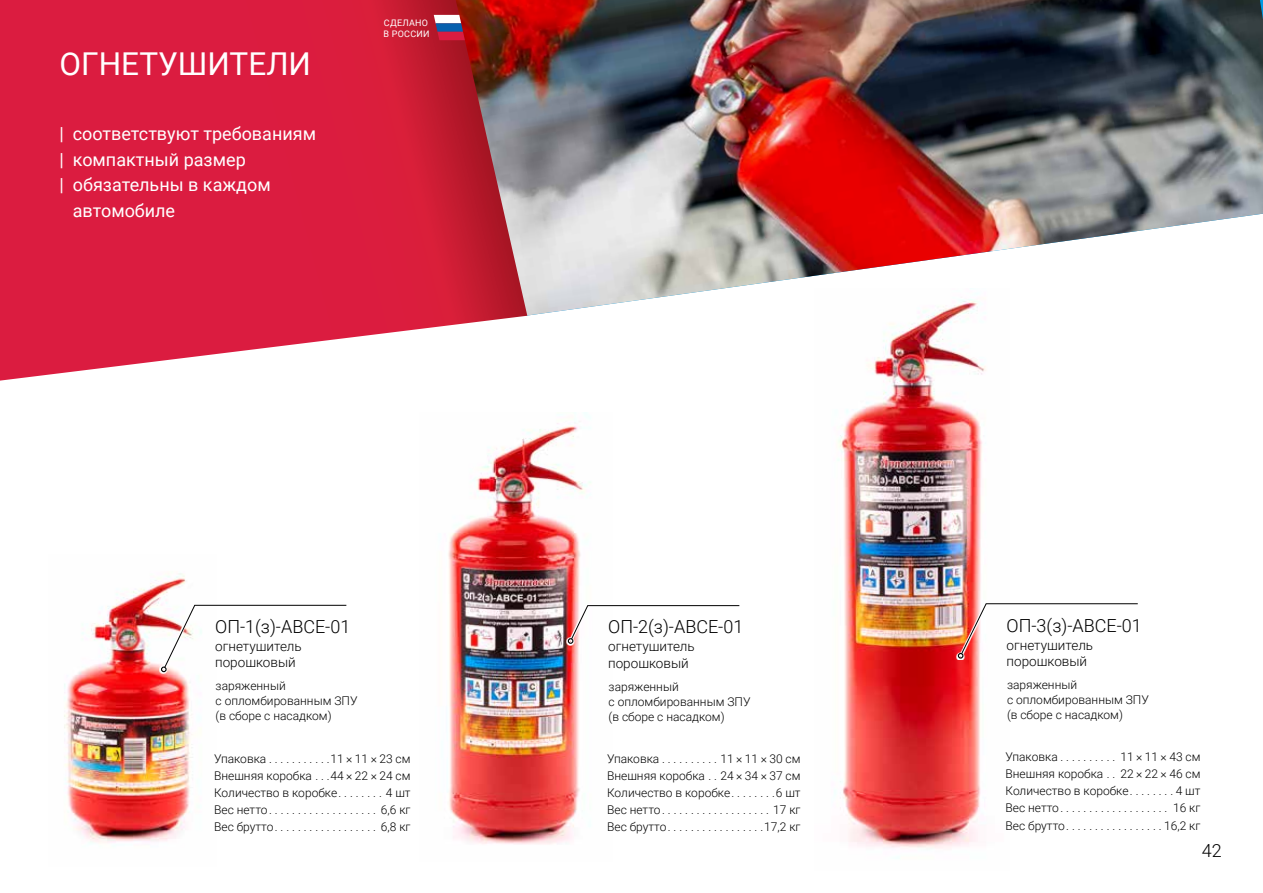
<style>
.page{position:relative;width:1263px;height:893px;background:#fff}
.page>*{position:absolute;margin:0;border:0;box-sizing:border-box;transform-origin:0 0}
.t1{font:31.5px "Roboto";color:#fff}
.t2{font:18px "Roboto";color:#fff}
.t3{font:300 18px "Roboto";color:#000}
.t4{font:300 13.5px/16.2px "Roboto";color:#000}
.t5{font:300 12px/17.1px "Roboto";color:#000;text-align:justify}
.t6{font:9px/10.5px "Roboto";letter-spacing:.025em;color:#fff}
</style>
<div class="page">
<img style="left:527px;top:0;width:736px;height:316px">
<svg style="left:0;top:0;width:527px;height:381px;background:#d6334f"></svg>
<img style="left:64px;top:573px;width:136px;height:271px">
<div style="left:160px;top:603px;width:188px;height:70px;background:#fff"></div>
<svg style="left:161px;top:604px;width:186px;height:68px"></svg>
<img style="left:448px;top:412px;width:143px;height:433px">
<svg style="left:566px;top:604px;width:25px;height:41px"></svg>
<svg style="left:568px;top:605px;width:172px;height:39px"></svg>
<img style="left:814px;top:288px;width:196px;height:570px">
<svg style="left:956px;top:602px;width:54px;height:58px"></svg>
<svg style="left:958px;top:603px;width:180px;height:56px"></svg>
<img style="left:1257px;top:299px;width:6px;height:17px">
<svg style="left:434px;top:15px;width:31px;height:25px"></svg>
<h1 class="t1" style="left:60px;top:41px;width:253px">ОГНЕТУШИТЕЛИ</h1>
<h2 class="t2" style="left:60px;top:121px;width:258px">| соответствуют требованиям</h2>
<h2 class="t2" style="left:60px;top:146px;width:188px">| компактный размер</h2>
<h2 class="t2" style="left:60px;top:172px;width:213px">| обязательны в каждом</h2>
<h2 class="t2" style="left:73px;top:198px;width:104px">автомобиле</h2>
<p class="t6" style="left:384px;top:18px;width:47px">CДЕЛАНО<br>В РОССИИ</p>
<h2 class="t3" style="left:215px;top:614px;width:137px">ОП-1(з)-ABCE-01</h2>
<p class="t4" style="left:215px;top:638px;width:88px">огнетушитель порошковый</p>
<p class="t5" style="left:216px;top:678px;width:143px;line-height:15px;text-align:left">заряженный<br>с опломбированным ЗПУ (в сборе с насадком)</p>
<p class="t5" style="left:214px;top:749px;width:198px">Упаковка . . . . . . . . . . 11 × 11 × 23 см Внешняя коробка . . 44 × 22 × 24 см Количество в коробке . . . . . . . . 4 шт Вес нетто . . . . . . . . . . . . . . . . . . . 6,6 кг Вес брутто . . . . . . . . . . . . . . . . . . 6,8 кг</p>
<h2 class="t3" style="left:608px;top:614px;width:137px">ОП-2(з)-ABCE-01</h2>
<p class="t4" style="left:608px;top:638px;width:88px">огнетушитель порошковый</p>
<p class="t5" style="left:609px;top:678px;width:143px;line-height:15px;text-align:left">заряженный<br>с опломбированным ЗПУ (в сборе с насадком)</p>
<p class="t5" style="left:607px;top:750px;width:195px">Упаковка . . . . . . . . . . 11 × 11 × 30 см Внешняя коробка . . 24 × 34 × 37 см Количество в коробке . . . . . . . 6 шт Вес нетто . . . . . . . . . . . . . . . . . . . 17 кг Вес брутто . . . . . . . . . . . . . . . . 17,2 кг</p>
<h2 class="t3" style="left:1006px;top:612px;width:137px">ОП-3(з)-ABCE-01</h2>
<p class="t4" style="left:1006px;top:636px;width:88px">огнетушитель порошковый</p>
<p class="t5" style="left:1007px;top:676px;width:143px;line-height:15px;text-align:left">заряженный<br>с опломбированным ЗПУ (в сборе с насадком)</p>
<p class="t5" style="left:1005px;top:748px;width:196px">Упаковка . . . . . . . . . . 11 × 11 × 43 см Внешняя коробка . . 22 × 22 × 46 см Количество в коробке . . . . . . . 4 шт Вес нетто . . . . . . . . . . . . . . . . . . . 16 кг Вес брутто . . . . . . . . . . . . . . . . 16,2 кг</p>
<h2 class="t3" style="left:1202px;top:838px;width:21px">42</h2>
</div>
